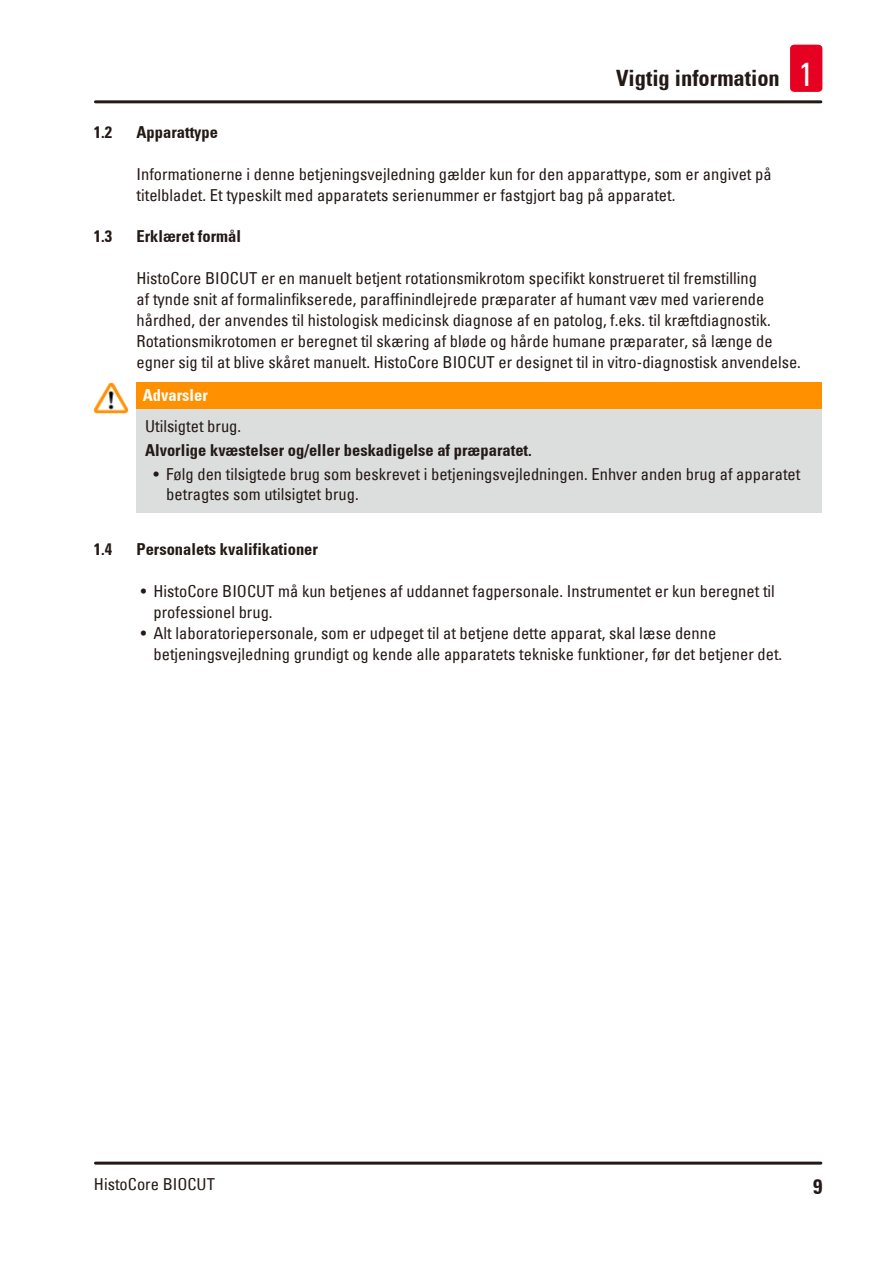
<style>
.page{position:relative;width:893px;height:1263px;background:#fff}
.page>*{position:absolute;margin:0;border:0;box-sizing:border-box;transform-origin:0 0}
.t1{font:700 condensed 22.5px "Univers";color:#231916}
.t2{font:700 condensed 21px "Univers";color:#231916}
.Description_text{font:condensed 16.5px/20.9px "Univers";color:#231916}
.Consequenses_of_non{font:700 condensed 16.5px "Univers";color:#231916}
.Source_of_danger{font:condensed 16.5px "Univers";color:#231916}
.Signalword__no_use_a{font:700 condensed 16.5px "Univers";color:#fff}
.s1{font-weight:400;font-size:33px;color:#fff}
</style>
<div class="page">
<hr style="left:95px;top:100px;width:726px;height:3px;background:#231916">
<hr style="left:95px;top:1161px;width:726px;height:3px;background:#231916">
<div style="left:790px;top:45px;width:32px;height:47px;background:#e60021;border-radius:4px"></div>
<div style="left:136px;top:382px;width:686px;height:27px;background:#ff9000"></div>
<div style="left:136px;top:409px;width:686px;height:104px;background:#dcdddd"></div>
<img style="left:94px;top:382px;width:35px;height:32px">
<h1 class="t1" style="left:616px;top:65px;width:199px">Vigtig information <span class="s1">1</span></h1>
<p class="Consequenses_of_non" style="left:94px;top:122px;width:20px">1.2</p>
<p class="Consequenses_of_non" style="left:136px;top:122px;width:83px">Apparattype</p>
<p class="Description_text" style="left:136px;top:163px;width:637px">Informationerne i denne betjeningsvejledning gælder kun for den apparattype, som er angivet på titelbladet. Et typeskilt med apparatets serienummer er fastgjort bag på apparatet.</p>
<p class="Consequenses_of_non" style="left:94px;top:226px;width:20px">1.3</p>
<p class="Consequenses_of_non" style="left:136px;top:226px;width:106px">Erklæret formål</p>
<p class="Description_text" style="left:136px;top:267px;width:666px">HistoCore BIOCUT er en manuelt betjent rotationsmikrotom specifikt konstrueret til fremstilling<br>af tynde snit af formalinfikserede, paraffinindlejrede præparater af humant væv med varierende hårdhed, der anvendes til histologisk medicinsk diagnose af en patolog, f.eks. til kræftdiagnostik.<br>Rotationsmikrotomen er beregnet til skæring af bløde og hårde humane præparater, så længe de egner sig til at blive skåret manuelt. HistoCore BIOCUT er designet til in vitro-diagnostisk anvendelse.</p>
<p class="Signalword__no_use_a" style="left:143px;top:385px;width:67px">Advarsler</p>
<p class="Source_of_danger" style="left:145px;top:416px;width:98px">Utilsigtet brug.</p>
<p class="Consequenses_of_non" style="left:145px;top:440px;width:388px">Alvorlige kvæstelser og/eller beskadigelse af præparatet.</p>
<p class="Description_text" style="left:166px;top:464px;width:636px;line-height:19.8px;text-indent:-13px">• Følg den tilsigtede brug som beskrevet i betjeningsvejledningen. Enhver anden brug af apparatet betragtes som utilsigtet brug.</p>
<p class="Consequenses_of_non" style="left:94px;top:539px;width:20px">1.4</p>
<p class="Consequenses_of_non" style="left:136px;top:539px;width:183px">Personalets kvalifikationer</p>
<p class="Description_text" style="left:153px;top:580px;width:623px;text-indent:-13px">• HistoCore BIOCUT må kun betjenes af uddannet fagpersonale. Instrumentet er kun beregnet til professionel brug.</p>
<p class="Description_text" style="left:153px;top:622px;width:630px;text-indent:-13px">• Alt laboratoriepersonale, som er udpeget til at betjene dette apparat, skal læse denne betjeningsvejledning grundigt og kende alle apparatets tekniske funktioner, før det betjener det.</p>
<p class="Description_text" style="left:94px;top:1173px;width:122px">HistoCore BIOCUT</p>
<p class="t2" style="left:813px;top:1173px;width:11px">9</p>
</div>
